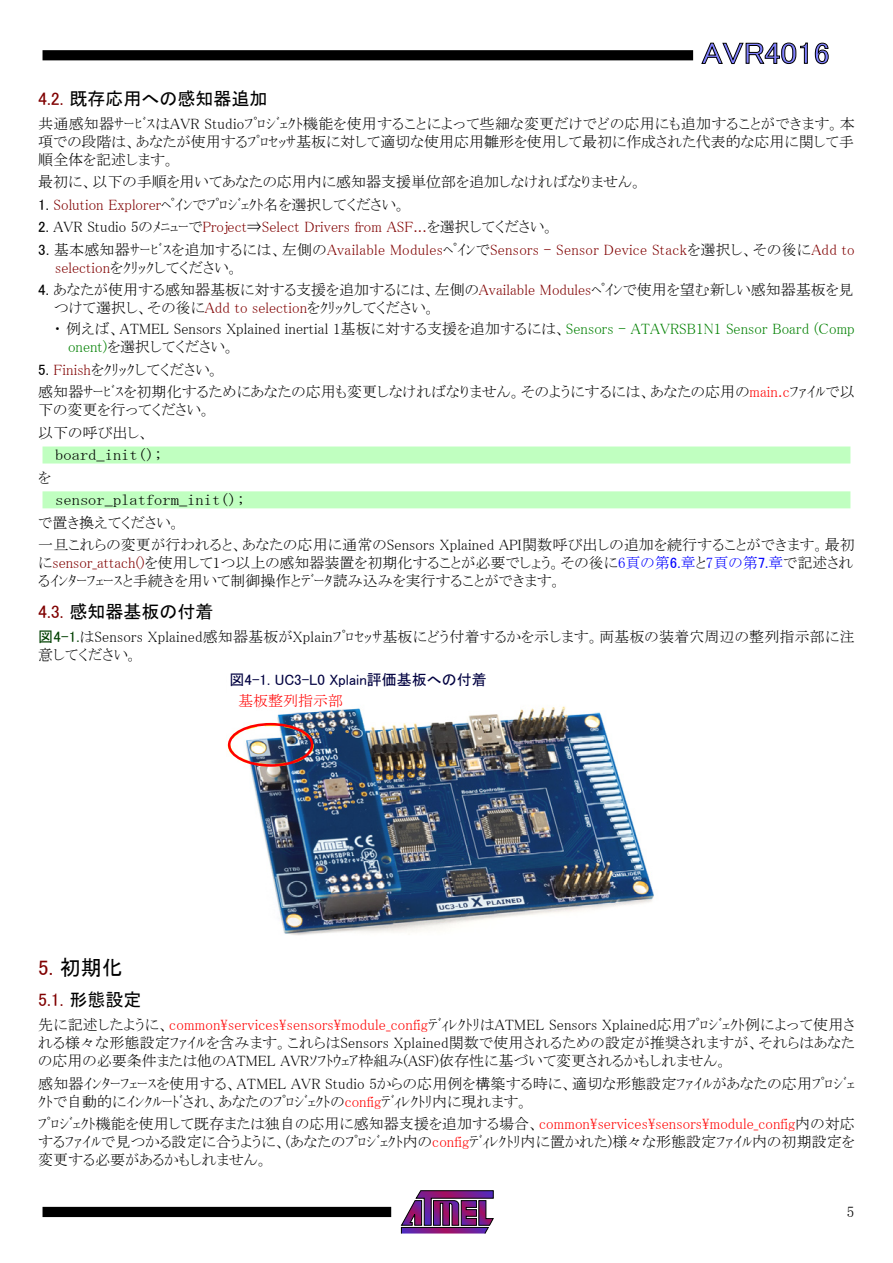
<style>
.page{position:relative;width:893px;height:1263px;background:#fff}
.page>*{position:absolute;margin:0;border:0;box-sizing:border-box;transform-origin:0 0}
.t1{font:30px "MS P Gothic";color:#8080ff;scale:1.1 1}
.t2{font:21px "MS P Gothic";color:#000}
.t3{font:18px "MS P Gothic";color:#000}
.t4{font:18px "MS P Gothic";color:#800000}
.t5{font:15px/18px "MS P Mincho";color:#000}
.t6{font:15px/18px "MS P Mincho";letter-spacing:.015em;color:#800000}
.t7{font:15px "MS Mincho";color:#000;scale:1.1 1}
.t8{font:15px "MS P Gothic";color:#000040}
.t9{font:15px "MS P Mincho";color:#f00}
.s1{color:#800000}
.s2{font-family:"MS P Gothic"}
.s3{font-family:"MS P Gothic";color:#000}
.s4{color:#000}
.s5{color:#008000}
.s6{color:#f00}
.s7{color:#00f}
.s8{font-family:"MS P Gothic";color:#00f}
.s9{font-family:"MS P Gothic";color:#004000}
</style>
<div class="page">
<svg style="left:401px;top:1190px;width:93px;height:44px"></svg>
<div style="left:43px;top:1207px;width:348px;height:10px;background:#000"></div>
<div style="left:43px;top:50px;width:650px;height:10px;background:#000"></div>
<svg style="left:701px;top:43px;width:107px;height:21px"></svg>
<svg style="left:815px;top:43px;width:14px;height:21px"></svg>
<div style="left:43px;top:446px;width:807px;height:17px;background:#c0ffc0"></div>
<div style="left:43px;top:491px;width:807px;height:17px;background:#c0ffc0"></div>
<img style="left:227px;top:706px;width:427px;height:229px">
<div style="left:228px;top:723px;width:85px;height:44px;border:3px solid #f00;border-radius:50%"></div>
<div style="left:227px;top:677px;width:124px;height:31px;background:#fff"></div>
<h1 class="t1" style="left:702px;top:38px;width:118px">AVR4016</h1>
<p class="t3" style="left:38px;top:89px;width:231px"><span class="s1">4.2.</span> 既存応用への感知器追加</p>
<p class="t5" style="left:38px;top:114px;width:818px;text-align:justify">共通感知器ｻｰﾋﾞｽはAVR Studioﾌﾟﾛｼﾞｪｸﾄ機能を使用することによって些細な変更だけでどの応用にも追加することができます。本項での段階は、あなたが使用するﾌﾟﾛｾｯｻ基板に対して適切な使用応用雛形を使用して最初に作成された代表的な応用に関して手順全体を記述します。</p>
<p class="t5" style="left:38px;top:173px;width:606px">最初に、以下の手順を用いてあなたの応用内に感知器支援単位部を追加しなければなりません。</p>
<p class="t5" style="left:38px;top:195px;width:369px"><span class="s2">1.</span> <span class="s1">Solution Explorer</span>ﾍﾟｲﾝでﾌﾟﾛｼﾞｪｸﾄ名を選択してください。</p>
<p class="t6" style="left:38px;top:218px;width:518px"><span class="s3">2.</span> <span class="s4">AVR Studio 5のﾒﾆｭｰで</span>Project<span class="s4">⇒</span>Select Drivers from ASF...<span class="s4">を選択してください。</span></p>
<p class="t6" style="left:55px;top:240px;width:801px;text-indent:-17px"><span class="s3">3.</span> <span class="s4">基本感知器ｻｰﾋﾞｽを追加するには、左側の</span>Available Modules<span class="s4">ﾍﾟｲﾝで</span>Sensors - Sensor Device Stack<span class="s4">を選択し、その後に</span>Add to selection<span class="s4">をｸﾘｯｸしてください。</span></p>
<p class="t5" style="left:54px;top:281px;width:801px;text-indent:-16px"><span class="s2">4.</span> あなたが使用する感知器基板に対する支援を追加するには、左側の<span class="s1">Available Modules</span>ﾍﾟｲﾝで使用を望む新しい感知器基板を見つけて選択し、その後に<span class="s1">Add to selection</span>をｸﾘｯｸしてください。</p>
<p class="t5" style="left:68px;top:320px;width:788px;text-indent:-14px">・ 例えば、ATMEL Sensors Xplained inertial 1基板に対する支援を追加するには、<span class="s5">Sensors - ATAVRSB1N1 Sensor Board (Comp onent)</span>を選択してください。</p>
<p class="t5" style="left:38px;top:358px;width:818px;line-height:22.5px"><span class="s2">5.</span> <span class="s1">Finish</span>をｸﾘｯｸしてください。<br>感知器ｻｰﾋﾞｽを初期化するためにあなたの応用も変更しなければなりません。そのようにするには、あなたの応用の<span class="s6">main.c</span>ﾌｧｲﾙで以</p>
<p class="t5" style="left:38px;top:399px;width:174px;line-height:22.5px">下の変更を行ってください。以下の呼び出し、</p>
<p class="t7" style="left:55px;top:447px;width:99px">board_init();</p>
<p class="t5" style="left:38px;top:468px;width:14px">を</p>
<p class="t7" style="left:55px;top:492px;width:174px">sensor_platform_init();</p>
<p class="t5" style="left:38px;top:511px;width:818px;line-height:22.5px">で置き換えてください。<br>一旦これらの変更が行われると、あなたの応用に通常のSensors Xplained API関数呼び出しの追加を続行することができます。最初</p>
<p class="t5" style="left:38px;top:554px;width:817px">に<span class="s1">sensor_attach()</span>を使用して1つ以上の感知器装置を初期化することが必要でしょう。その後に<span class="s7">6頁の第</span><span class="s8">6.</span><span class="s7">章</span>と<span class="s7">7頁の第</span><span class="s8">7.</span><span class="s7">章</span>で記述されるｲﾝﾀｰﾌｪｰｽと手続きを用いて制御操作とﾃﾞｰﾀ読み込みを実行することができます。</p>
<p class="t3" style="left:38px;top:602px;width:177px"><span class="s1">4.3.</span> 感知器基板の付着</p>
<p class="t5" style="left:38px;top:627px;width:818px"><span class="s9">図4-1.</span>はSensors Xplained感知器基板がXplainﾌﾟﾛｾｯｻ基板にどう付着するかを示します。両基板の装着穴周辺の整列指示部に注意してください。</p>
<p class="t9" style="left:238px;top:693px;width:106px">基板整列指示部</p>
<p class="t8" style="left:230px;top:672px;width:259px">図4-1. UC3-L0 Xplain評価基板への付着</p>
<h2 class="t2" style="left:38px;top:957px;width:86px"><span class="s1">5.</span> 初期化</h2>
<p class="t4" style="left:38px;top:991px;width:105px">5.1. <span class="s4">形態設定</span></p>
<p class="t5" style="left:38px;top:1016px;width:818px;text-align:justify">先に記述したように、<span class="s6">common\services\sensors\module_config</span>ﾃﾞｨﾚｸﾄﾘはATMEL Sensors Xplained応用ﾌﾟﾛｼﾞｪｸﾄ例によって使用される様々な形態設定ﾌｧｲﾙを含みます。これらはSensors Xplained関数で使用されるための設定が推奨されますが、それらはあなたの応用の必要条件または他のATMEL AVRｿﾌﾄｳｪｱ枠組み(ASF)依存性に基づいて変更されるかもしれません。</p>
<p class="t5" style="left:38px;top:1074px;width:818px">感知器ｲﾝﾀｰﾌｪｰｽを使用する、ATMEL AVR Studio 5からの応用例を構築する時に、適切な形態設定ﾌｧｲﾙがあなたの応用ﾌﾟﾛｼﾞｪｸﾄで自動的にｲﾝｸﾙｰﾄﾞされ、あなたのﾌﾟﾛｼﾞｪｸﾄの<span class="s6">config</span>ﾃﾞｨﾚｸﾄﾘ内に現れます。</p>
<p class="t5" style="left:38px;top:1115px;width:818px;text-align:justify">ﾌﾟﾛｼﾞｪｸﾄ機能を使用して既存または独自の応用に感知器支援を追加する場合、<span class="s6">common\services\sensors\module_config</span>内の対応するﾌｧｲﾙで見つかる設定に合うように、(あなたのﾌﾟﾛｼﾞｪｸﾄ内の<span class="s6">config</span>ﾃﾞｨﾚｸﾄﾘ内に置かれた)様々な形態設定ﾌｧｲﾙ内の初期設定を変更する必要があるかもしれません。</p>
<p class="t5" style="left:847px;top:1202px;width:9px">5</p>
</div>
